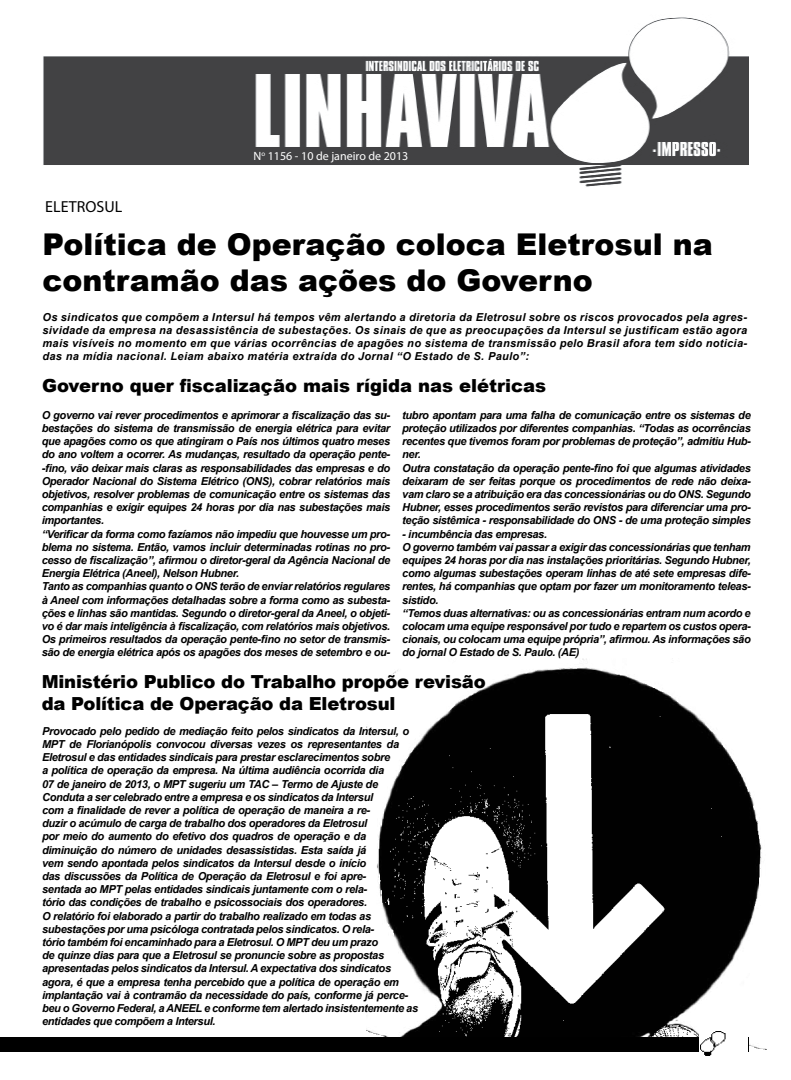
<style>
.page{position:relative;width:791px;height:1080px;background:#fff}
.page>*{position:absolute;margin:0;border:0;box-sizing:border-box;transform-origin:0 0}
.t1{font:900 30px/36px "Arial";color:#000}
.t2{font:900 18px/21.6px "Arial";letter-spacing:-.01em;color:#000}
.t3{font:16px "Myriad Pro";color:#000}
.t4{font:12px "Myriad Pro";color:#fff}
.t5{font:italic 700 11px/13.2px "Arial";letter-spacing:-.03em;color:#000}
</style>
<div class="page">
<img style="left:43px;top:17px;width:705px;height:170px">
<img style="left:366px;top:659px;width:400px;height:393px">
<svg style="left:366px;top:663px;width:121px;height:53px"></svg>
<div style="left:0;top:1037px;width:748px;height:15px;background:#000"></div>
<img style="left:699px;top:1031px;width:48px;height:24px">
<p class="t4" style="left:253px;top:149px;width:156px">N<sup>o</sup> 1156 - 10 de janeiro de 2013</p>
<h3 class="t3" style="left:45px;top:197px;width:78px">ELETROSUL</h3>
<h1 class="t1" style="left:43px;top:225px;width:672px">Política de Operação coloca Eletrosul na contramão das ações do Governo</h1>
<p class="t5" style="left:42px;top:310px;width:706px;text-align:justify">Os sindicatos que compõem a Intersul há tempos vêm alertando a diretoria da Eletrosul sobre os riscos provocados pela agres&shy;sividade da empresa na desassistência de subestações. Os sinais de que as preocupações da Intersul se justificam estão agora mais visíveis no momento em que várias ocorrências de apagões no sistema de transmissão pelo Brasil afora tem sido noticia&shy;das na mídia nacional. Leiam abaixo matéria extraída do Jornal “O Estado de S. Paulo”:</p>
<h2 class="t2" style="left:42px;top:374px;width:505px">Governo quer fiscalização mais rígida nas elétricas</h2>
<p class="t5" style="left:42px;top:409px;width:350px">O governo vai rever procedimentos e aprimorar a fiscalização das su&shy;bestações do sistema de transmissão de energia elétrica para evitar que apagões como os que atingiram o País nos últimos quatro meses do ano voltem a ocorrer. As mudanças, resultado da operação pente--fino, vão deixar mais claras as responsabilidades das empresas e do Operador Nacional do Sistema Elétrico (ONS), cobrar relatórios mais objetivos, resolver problemas de comunicação entre os sistemas das companhias e exigir equipes 24 horas por dia nas subestações mais importantes.<br>“Verificar da forma como fazíamos não impediu que houvesse um pro&shy;blema no sistema. Então, vamos incluir determinadas rotinas no pro&shy;cesso de fiscalização”, afirmou o diretor-geral da Agência Nacional de Energia Elétrica (Aneel), Nelson Hubner.<br>Tanto as companhias quanto o ONS terão de enviar relatórios regulares à Aneel com informações detalhadas sobre a forma como as subesta&shy;ções e linhas são mantidas. Segundo o diretor-geral da Aneel, o objeti&shy;vo é dar mais inteligência à fiscalização, com relatórios mais objetivos.<br>Os primeiros resultados da operação pente-fino no setor de transmis&shy;são de energia elétrica após os apagões dos meses de setembro e ou-</p>
<p class="t5" style="left:402px;top:409px;width:350px">tubro apontam para uma falha de comunicação entre os sistemas de proteção utilizados por diferentes companhias. “Todas as ocorrências recentes que tivemos foram por problemas de proteção”, admitiu Hub&shy;ner.<br>Outra constatação da operação pente-fino foi que algumas atividades deixaram de ser feitas porque os procedimentos de rede não deixa&shy;vam claro se a atribuição era das concessionárias ou do ONS. Segundo Hubner, esses procedimentos serão revistos para diferenciar uma pro&shy;teção sistêmica - responsabilidade do ONS - de uma proteção simples</p>
<p class="t5" style="left:402px;top:527px;width:350px">- incumbência das empresas.<br>O governo também vai passar a exigir das concessionárias que tenham equipes 24 horas por dia nas instalações prioritárias. Segundo Hubner, como algumas subestações operam linhas de até sete empresas dife&shy;rentes, há companhias que optam por fazer um monitoramento teleas&shy;sistido.<br>“Temos duas alternativas: ou as concessionárias entram num acordo e colocam uma equipe responsável por tudo e repartem os custos opera&shy;cionais, ou colocam uma equipe própria”, afirmou. As informações são do jornal O Estado de S. Paulo. (AE)</p>
<h2 class="t2" style="left:42px;top:671px;width:445px">Ministério Publico do Trabalho propõe revisão da Política de Operação da Eletrosul</h2>
<p class="t5" style="left:42px;top:725px;width:377px">Provocado pelo pedido de mediação feito pelos sindicatos da Intersul, o MPT de Florianópolis convocou diversas vezes os representantes da Eletrosul e das entidades sindicais para prestar esclarecimentos sobre<br>a política de operação da empresa. Na última audiência ocorrida dia<br>07 de janeiro de 2013, o MPT sugeriu um TAC – Termo de Ajuste de Conduta a ser celebrado entre a empresa e os sindicatos da Intersul<br>com a finalidade de rever a política de operação de maneira a re-<br>duzir o acúmulo de carga de trabalho dos operadores da Eletrosul<br>por meio do aumento do efetivo dos quadros de operação e da diminuição do número de unidades desassistidas. Esta saída já<br>vem sendo apontada pelos sindicatos da Intersul desde o início<br>das discussões da Política de Operação da Eletrosul e foi apre-<br>sentada ao MPT pelas entidades sindicais juntamente com o rela-<br>tório das condições de trabalho e psicossociais dos operadores.<br>O relatório foi elaborado a partir do trabalho realizado em todas as subestações por uma psicóloga contratada pelos sindicatos. O rela-<br>tório também foi encaminhado para a Eletrosul. O MPT deu um prazo<br>de quinze dias para que a Eletrosul se pronuncie sobre as propostas apresentadas pelos sindicatos da Intersul. A expectativa dos sindicatos agora, é que a empresa tenha percebido que a política de operação em implantação vai à contramão da necessidade do país, conforme já perce&shy;beu o Governo Federal, a ANEEL e conforme tem alertado insistentemente as entidades que compõem a Intersul.</p>
</div>
